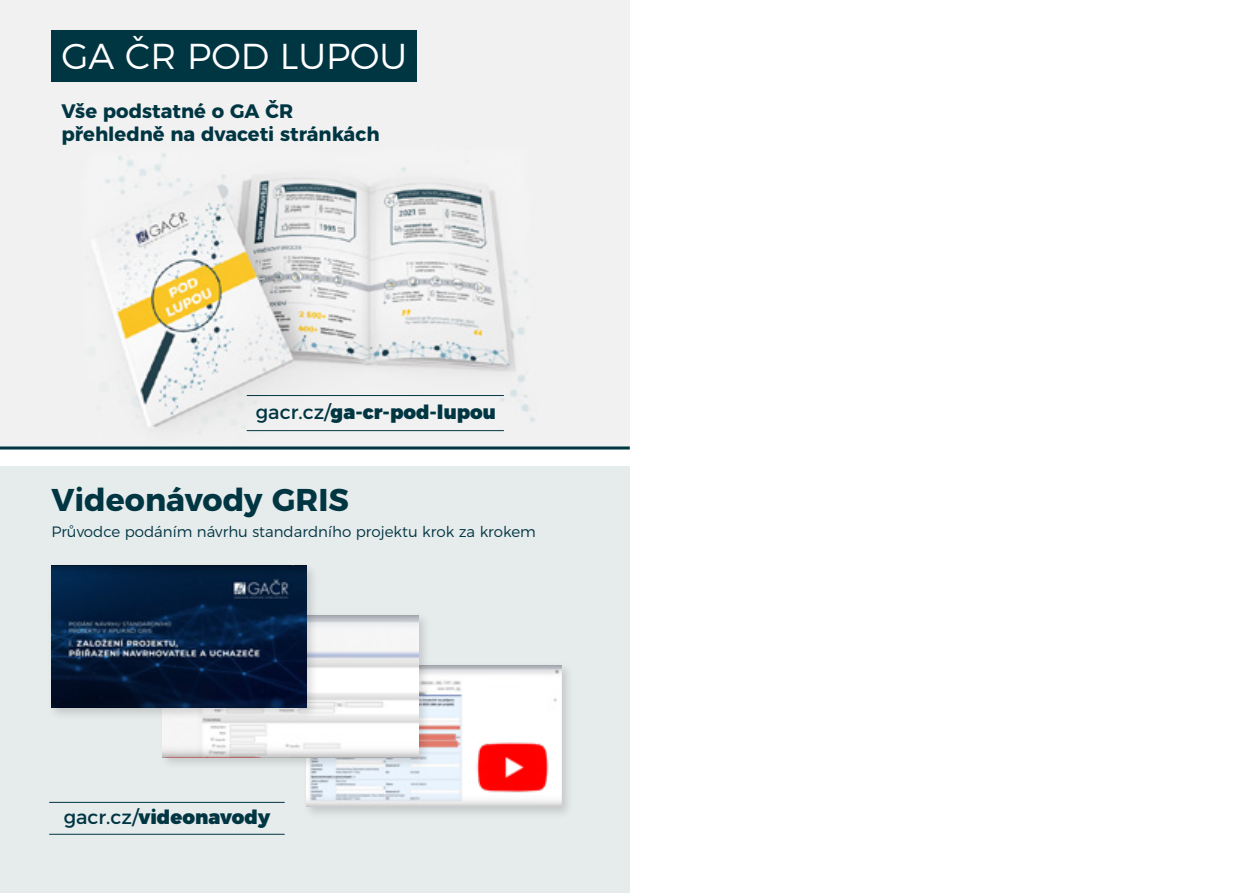
<style>
.page{position:relative;width:1259px;height:893px;background:#fff}
.page>*{position:absolute;margin:0;border:0;box-sizing:border-box;transform-origin:0 0}
.t1{font:300 36px "Montserrat";color:#fff}
.t2{font:700 31.5px "Montserrat";color:#003542}
.t3{font:700 19.5px/22.5px "Montserrat";color:#003542}
.t4{font:900 19.5px "Montserrat";color:#003542}
.t5{font:300 15px "Montserrat";color:#003542}
.s1{font-weight:400}
</style>
<div class="page">
<div style="left:0;top:466px;width:630px;height:427px;background:#e6ebec"></div>
<img style="left:0;top:0;width:630px;height:449px">
<div style="left:51px;top:31px;width:366px;height:51px;background:#003542"></div>
<div style="left:303px;top:661px;width:271px;height:158px;background:#000;opacity:.15"></div>
<img style="left:306px;top:665px;width:256px;height:142px">
<div style="left:159px;top:612px;width:272px;height:157px;background:#000;opacity:.15"></div>
<img style="left:163px;top:615px;width:255px;height:142px">
<div style="left:48px;top:562px;width:271px;height:158px;background:#000;opacity:.15"></div>
<img style="left:51px;top:566px;width:255px;height:142px">
<img style="left:464px;top:738px;width:97px;height:59px">
<hr style="left:247px;top:395px;width:256px;height:1px;background:#003542">
<hr style="left:247px;top:430px;width:256px;height:1px;background:#003542">
<hr style="left:50px;top:802px;width:234px;height:1px;background:#003542">
<hr style="left:50px;top:834px;width:234px;height:1px;background:#003542">
<hr style="left:0;top:446px;width:628px;height:3px;background:#003542">
<h1 class="t1" style="left:61px;top:28px;width:347px">GA ČR POD LUPOU</h1>
<h3 class="t3" style="left:61px;top:98px;width:320px">Vše podstatné o GA ČR přehledně na dvaceti stránkách</h3>
<h3 class="t4" style="left:256px;top:395px;width:242px"><span class="s1">gacr.cz/</span>ga-cr-pod-lupou</h3>
<h2 class="t2" style="left:51px;top:474px;width:299px">Videonávody GRIS</h2>
<p class="t5" style="left:51px;top:520px;width:486px">Průvodce podáním návrhu standardního projektu krok za krokem</p>
<h3 class="t4" style="left:64px;top:800px;width:208px"><span class="s1">gacr.cz/</span>videonavody</h3>
</div>
